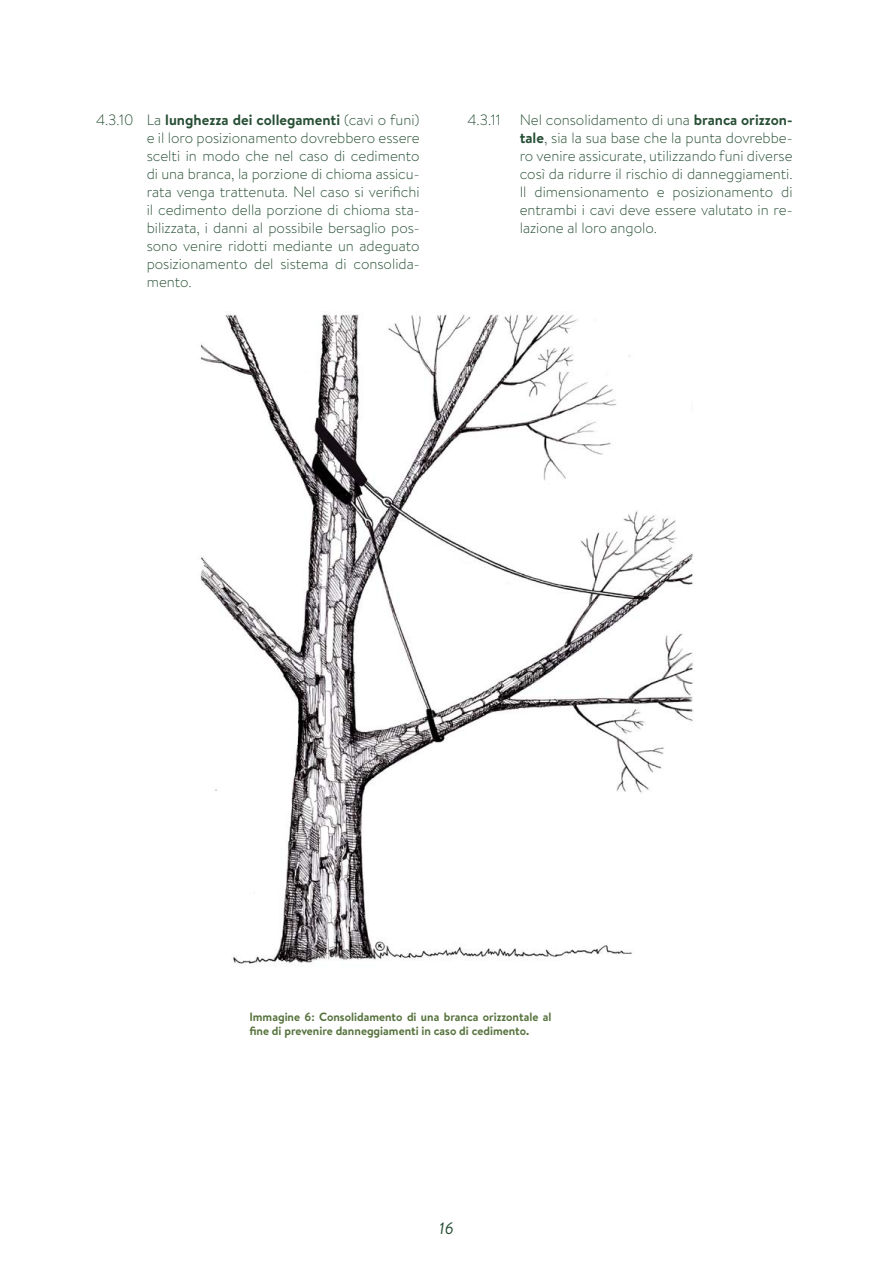
<style>
.page{position:relative;width:893px;height:1263px;background:#fff}
.page>*{position:absolute;margin:0;border:0;box-sizing:border-box;transform-origin:0 0}
.t1{font:italic 16.5px "Brandon Text";color:#264e34}
.t2{font:300 15px/18px "Brandon Text";color:#264e34;text-align:justify}
.t3{font:700 12px/14.4px "Brandon Text";color:#55723c}
.s1{font-weight:700}
</style>
<div class="page">
<img style="left:200px;top:314px;width:493px;height:650px">
<p class="t2" style="left:96px;top:111px;width:39px">4.3.10</p>
<p class="t2" style="left:520px;top:111px;width:274px">Nel consolidamento di una <span class="s1">branca orizzon&shy;tale</span>, sia la sua base che la punta dovrebbe&shy;ro venire assicurate, utilizzando funi diverse così da ridurre il rischio di danneggiamenti.<br>Il dimensionamento e posizionamento di entrambi i cavi deve essere valutato in re&shy;lazione al loro angolo.</p>
<p class="t2" style="left:147px;top:111px;width:274px">La <span class="s1">lunghezza dei collegamenti</span> (cavi o funi) e il loro posizionamento dovrebbero essere scelti in modo che nel caso di cedimento di una branca, la porzione di chioma assicu&shy;rata venga trattenuta. Nel caso si verifichi il cedimento della porzione di chioma sta&shy;bilizzata, i danni al possibile bersaglio pos&shy;sono venire ridotti mediante un adeguato posizionamento del sistema di consolida&shy;mento.</p>
<p class="t2" style="left:468px;top:111px;width:34px">4.3.11</p>
<p class="t3" style="left:249px;top:1009px;width:303px">Immagine 6: Consolidamento di una branca orizzontale al fine di prevenire danneggiamenti in caso di cedimento.</p>
<p class="t1" style="left:439px;top:1217px;width:16px">16</p>
</div>
